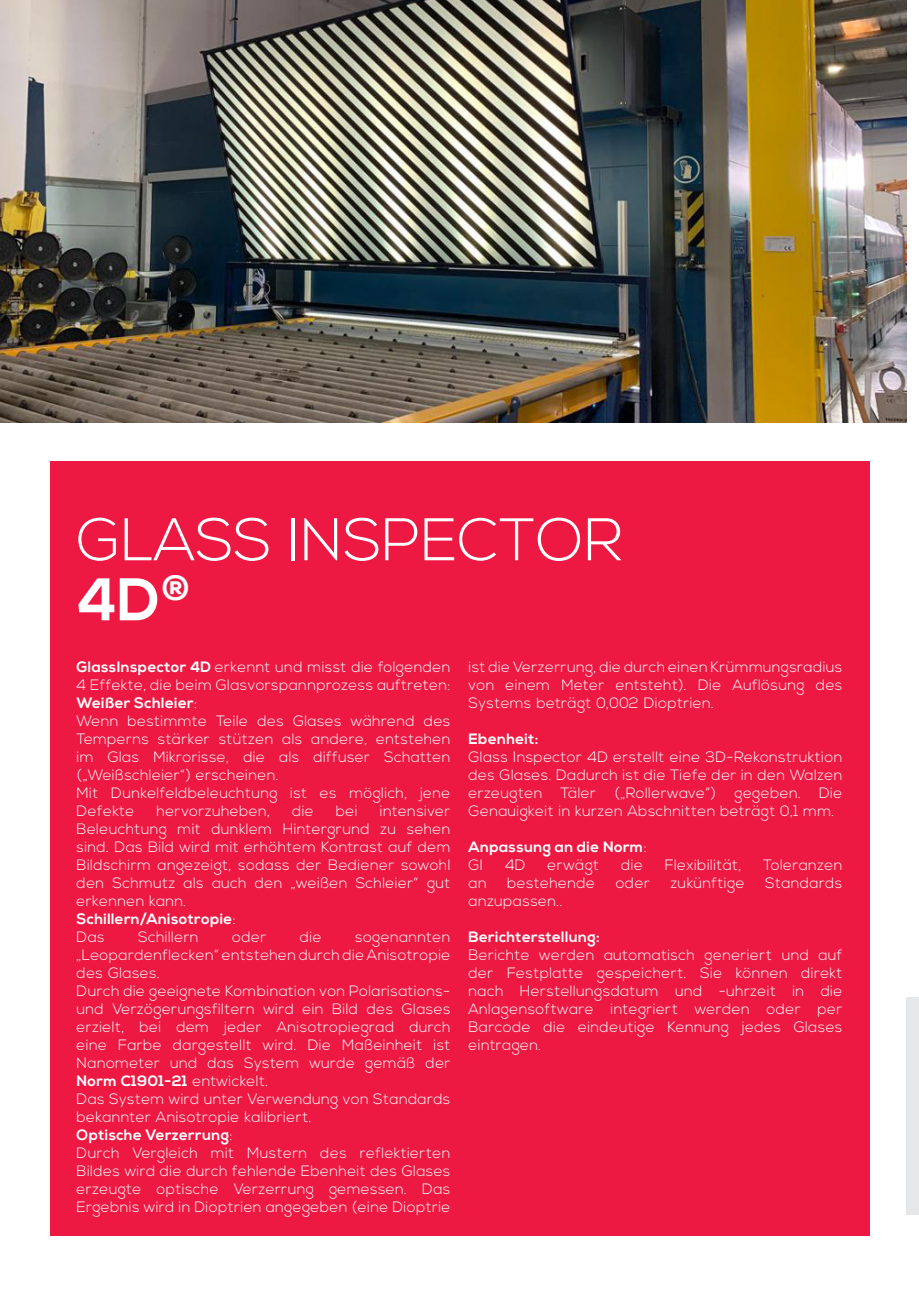
<style>
.page{position:relative;width:919px;height:1289px;background:#fff}
.page>*{position:absolute;margin:0;border:0;box-sizing:border-box;transform-origin:0 0}
.t1{font:300 60px/60px "Nexa";color:#fff}
.t2{font:300 15px/18px "Nexa";letter-spacing:.025em;color:#fff}
.t3{font:700 15px/18px "Nexa";letter-spacing:.025em;color:#fff}
.s1{font-weight:700}
.s2{font-weight:300}
</style>
<div class="page">
<div style="left:906px;top:996px;width:12px;height:218px;background:#e6e7e9"></div>
<img style="left:0;top:0;width:906px;height:423px">
<div style="left:50px;top:461px;width:819px;height:775px;background:#ed1943"></div>
<h1 class="t1" style="left:77px;top:512px;width:547px">GLASS INSPECTOR<br><span class="s1">4D</span><sup>®</sup></h1>
<p class="t2" style="left:77px;top:658px;width:375px"><span class="s1">GlassInspector 4D</span> erkennt und misst die folgenden 4 Effekte, die beim Glasvorspannprozess auftreten:<br><span class="s1">Weißer Schleier</span>:<br>Wenn bestimmte Teile des Glases während des Temperns stärker stützen als andere, entstehen im Glas Mikrorisse, die als diffuser Schatten („Weißschleier“) erscheinen.<br>Mit Dunkelfeldbeleuchtung ist es möglich, jene Defekte</p>
<p class="t2" style="left:77px;top:802px;width:375px;text-indent:303px">intensiver<br>Beleuchtung mit dunklem Hintergrund zu sehen sind. Das Bild wird mit erhöhtem Kontrast auf dem<br>Bildschirm angezeigt, sodass der Bediener sowohl den Schmutz als auch den „weißen Schleier“ gut erkennen kann.<br><span class="s1">Schillern/Anisotropie</span>:<br>Das</p>
<p class="t2" style="left:156px;top:802px;width:115px">hervorzuheben,</p>
<p class="t2" style="left:292px;top:802px;width:23px">die</p>
<p class="t2" style="left:336px;top:802px;width:23px">bei</p>
<p class="t2" style="left:138px;top:928px;width:62px">Schillern</p>
<p class="t2" style="left:232px;top:928px;width:36px">oder</p>
<p class="t2" style="left:300px;top:928px;width:23px">die</p>
<p class="t2" style="left:77px;top:928px;width:375px;text-indent:278px">sogenannten „Leopardenflecken“ entstehen durch die Anisotropie des Glases.<br>Durch die geeignete Kombination von Polarisations&shy;und Verzögerungsfiltern wird ein Bild des Glases erzielt, bei dem jeder Anisotropiegrad durch eine Farbe dargestellt wird. Die Maßeinheit ist Nanometer und das System wurde gemäß der <span class="s1">Norm C1901-21</span> entwickelt.<br>Das System wird unter Verwendung von Standards bekannter Anisotropie kalibriert.<br><span class="s1">Optische Verzerrung</span>:<br>Durch Vergleich mit Mustern des reflektierten Bildes wird die durch fehlende Ebenheit des Glases erzeugte optische Verzerrung gemessen. Das Ergebnis wird in Dioptrien angegeben (eine Dioptrie</p>
<p class="t2" style="left:468px;top:658px;width:375px;text-align:justify">ist die Verzerrung, die durch einen Krümmungsradius von einem Meter entsteht). Die Auflösung des Systems beträgt 0,002 Dioptrien.</p>
<p class="t3" style="left:468px;top:730px;width:71px">Ebenheit:</p>
<p class="t2" style="left:468px;top:748px;width:375px;text-align:justify">Glass Inspector 4D erstellt eine 3D-Rekonstruktion des Glases. Dadurch ist die Tiefe der in den Walzen erzeugten Täler („Rollerwave“) gegeben. Die Genauigkeit in kurzen Abschnitten beträgt 0,1 mm.</p>
<p class="t3" style="left:468px;top:838px;width:180px">Anpassung an die Norm<span class="s2">:<br>GI</span></p>
<p class="t2" style="left:505px;top:856px;width:22px">4D</p>
<p class="t2" style="left:547px;top:856px;width:53px">erwägt</p>
<p class="t2" style="left:621px;top:856px;width:23px">die</p>
<p class="t2" style="left:664px;top:856px;width:78px">Flexibilität,</p>
<p class="t2" style="left:763px;top:856px;width:81px">Toleranzen</p>
<p class="t2" style="left:468px;top:874px;width:20px">an</p>
<p class="t2" style="left:507px;top:874px;width:89px">bestehende</p>
<p class="t2" style="left:615px;top:874px;width:36px">oder</p>
<p class="t2" style="left:670px;top:874px;width:76px">zukünftige</p>
<p class="t2" style="left:765px;top:874px;width:79px">Standards</p>
<p class="t2" style="left:468px;top:892px;width:96px">anzupassen..</p>
<p class="t3" style="left:468px;top:928px;width:133px">Berichterstellung:</p>
<p class="t2" style="left:468px;top:946px;width:375px;text-align:justify">Berichte werden automatisch generiert und auf der Festplatte gespeichert. Sie können direkt nach Herstellungsdatum und -uhrzeit in die Anlagensoftware integriert werden oder per Barcode die eindeutige Kennung jedes Glases eintragen.</p>
</div>
